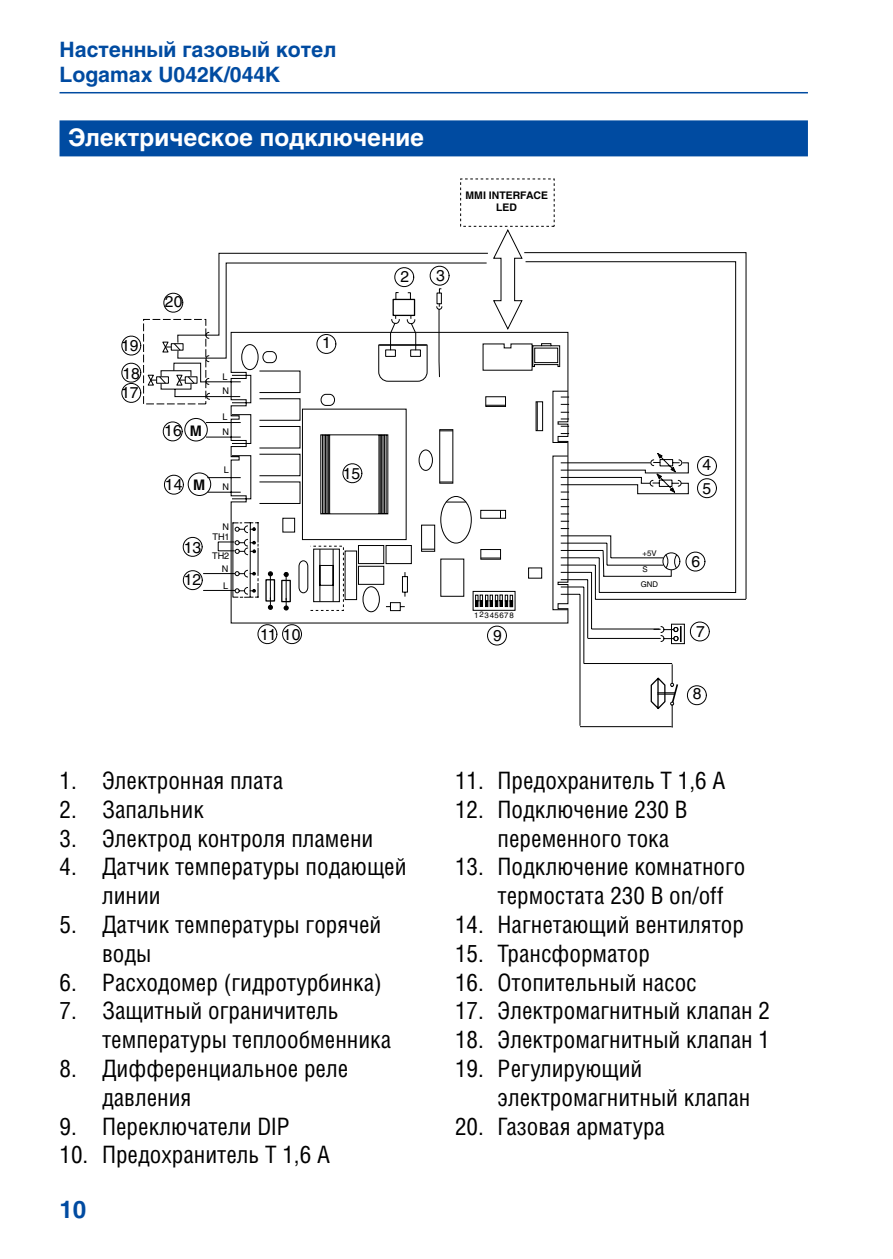
<style>
.page{position:relative;width:893px;height:1259px;background:#fff}
.page>*{position:absolute;margin:0;border:0;box-sizing:border-box;transform-origin:0 0}
.t1{font:24px/28.8px "Helios Cond";color:#000}
.t2{font:700 24px "Helios";color:#fff}
.t3{font:700 24px "Helios";color:#004ba1}
.t4{font:700 21px/25.2px "Helios";color:#004ba1}
.t5{font:15.6px/24px "Helios";color:#000}
.t6{font:700 14.4px "Helios";color:#000}
.t7{font:700 10.5px/12.3px "Helios";color:#000;text-align:center}
.t8{font:9px/14.7px "Helios";color:#000}
.t9{font:7.8px "Helios";letter-spacing:.095em;color:#000}
.t10{font:7.8px/16.2px "Helios";letter-spacing:.07em;color:#000}
</style>
<div class="page">
<hr style="left:60px;top:92px;width:748px;height:1px;background:#004ba1">
<div style="left:60px;top:120px;width:748px;height:36px;background:#004ba1"></div>
<svg style="left:579px;top:599px;width:167px;height:128px"></svg>
<svg style="left:649px;top:665px;width:30px;height:62px"></svg>
<div style="left:671px;top:623px;width:14px;height:21px;border:1px solid #000"></div>
<svg style="left:230px;top:599px;width:358px;height:43px"></svg>
<div style="left:143px;top:319px;width:63px;height:85px;border:1px dashed #000"></div>
<svg style="left:568px;top:252px;width:178px;height:347px"></svg>
<svg style="left:695px;top:453px;width:22px;height:47px"></svg>
<svg style="left:588px;top:549px;width:122px;height:94px"></svg>
<svg style="left:685px;top:682px;width:22px;height:25px"></svg>
<svg style="left:485px;top:623px;width:22px;height:23px"></svg>
<svg style="left:255px;top:621px;width:47px;height:24px"></svg>
<svg style="left:121px;top:335px;width:20px;height:68px"></svg>
<svg style="left:147px;top:229px;width:421px;height:382px"></svg>
<p class="t4" style="left:60px;top:37px;width:278px">Настенный газовый котел<br>Logamax U042K/044K</p>
<p class="t2" style="left:68px;top:124px;width:358px">Электрическое подключение</p>
<p class="t7" style="left:465px;top:189px;width:84px">MMI INTERFACE<br>LED</p>
<p class="t5" style="left:121px;top:333px;width:19px">19</p>
<p class="t5" style="left:122px;top:361px;width:19px">18</p>
<p class="t5" style="left:121px;top:381px;width:19px">17</p>
<p class="t5" style="left:165px;top:290px;width:19px">20</p>
<p class="t5" style="left:164px;top:418px;width:19px">16</p>
<p class="t6" style="left:190px;top:422px;width:14px">M</p>
<p class="t5" style="left:165px;top:473px;width:19px">14</p>
<p class="t6" style="left:193px;top:477px;width:14px">M</p>
<p class="t8" style="left:223px;top:369px;width:8px">L<br>N</p>
<p class="t8" style="left:223px;top:410px;width:8px">L<br>N</p>
<p class="t8" style="left:223px;top:461px;width:8px;line-height:16.8px">L<br>N</p>
<p class="t5" style="left:184px;top:535px;width:19px">13</p>
<p class="t5" style="left:184px;top:567px;width:19px">12</p>
<p class="t8" style="left:222px;top:519px;width:8px">N</p>
<p class="t8" style="left:212px;top:548px;width:19px">TH2</p>
<p class="t8" style="left:212px;top:529px;width:19px">TH1</p>
<p class="t8" style="left:222px;top:560px;width:8px;line-height:16.5px">N<br>L</p>
<p class="t5" style="left:322px;top:330px;width:10px">1</p>
<p class="t5" style="left:401px;top:264px;width:10px">2</p>
<p class="t5" style="left:436px;top:263px;width:10px">3</p>
<p class="t5" style="left:343px;top:461px;width:19px">15</p>
<p class="t9" style="left:474px;top:610px;width:41px">12345678</p>
<p class="t5" style="left:260px;top:622px;width:42px">11 10</p>
<p class="t5" style="left:493px;top:623px;width:10px">9</p>
<p class="t10" style="left:642px;top:545px;width:16px">+5V<br>S</p>
<p class="t10" style="left:641px;top:576px;width:19px">GND</p>
<p class="t5" style="left:702px;top:452px;width:10px">4<br>5</p>
<p class="t5" style="left:691px;top:549px;width:10px">6</p>
<p class="t5" style="left:696px;top:619px;width:10px">7</p>
<p class="t5" style="left:693px;top:681px;width:10px">8</p>
<p class="t1" style="left:60px;top:765px;width:225px">1. Электронная плата</p>
<p class="t1" style="left:60px;top:794px;width:146px">2. Запальник</p>
<p class="t1" style="left:60px;top:823px;width:315px">3. Электрод контроля пламени</p>
<p class="t1" style="left:102px;top:852px;width:306px;text-indent:-43px">4. Датчик температуры подающей линии</p>
<p class="t1" style="left:102px;top:909px;width:281px;text-indent:-43px">5. Датчик температуры горячей воды</p>
<p class="t1" style="left:60px;top:967px;width:324px">6. Расходомер (гидротурбинка)</p>
<p class="t1" style="left:102px;top:996px;width:291px;text-indent:-43px">7. Защитный ограничитель температуры теплообменника</p>
<p class="t1" style="left:102px;top:1053px;width:248px;text-indent:-43px">8. Дифференциальное реле давления</p>
<p class="t1" style="left:60px;top:1111px;width:232px">9. Переключатели DIP</p>
<p class="t1" style="left:60px;top:1140px;width:272px">10. Предохранитель T 1,6 A</p>
<p class="t3" style="left:60px;top:1195px;width:28px">10</p>
<p class="t1" style="left:455px;top:765px;width:272px">11. Предохранитель T 1,6 A</p>
<p class="t1" style="left:498px;top:794px;width:192px;text-indent:-43px">12. Подключение 230 В переменного тока</p>
<p class="t1" style="left:498px;top:852px;width:249px;text-indent:-43px">13. Подключение комнатного термостата 230 В on/off</p>
<p class="t1" style="left:455px;top:909px;width:290px">14. Нагнетающий вентилятор</p>
<p class="t1" style="left:455px;top:938px;width:196px">15. Трансформатор</p>
<p class="t1" style="left:455px;top:967px;width:243px">16. Отопительный насос</p>
<p class="t1" style="left:455px;top:996px;width:316px">17. Электромагнитный клапан 2</p>
<p class="t1" style="left:455px;top:1024px;width:316px">18. Электромагнитный клапан 1</p>
<p class="t1" style="left:498px;top:1053px;width:254px;text-indent:-43px">19. Регулирующий электромагнитный клапан</p>
<p class="t1" style="left:455px;top:1111px;width:211px">20. Газовая арматура</p>
</div>
